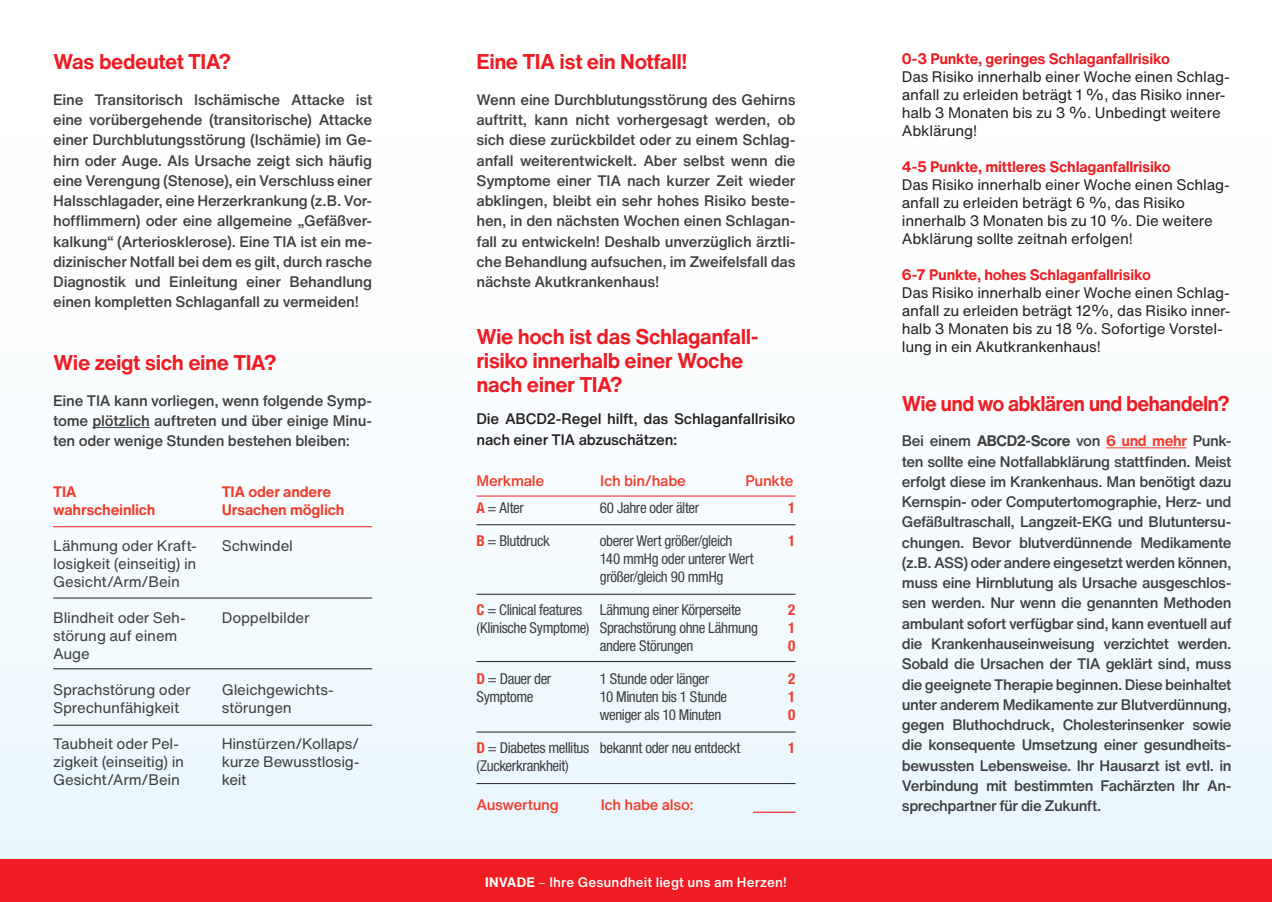
<style>
.page{position:relative;width:1272px;height:902px;background:#fff}
.page>*{position:absolute;margin:0;border:0;box-sizing:border-box;transform-origin:0 0}
.t1{font:700 21px/24px "Helvetica Now Text";letter-spacing:-.025em;color:#ee1d23}
.t2{font:700 21px "Helvetica Now Text";letter-spacing:-.025em;color:#ee1d23;scale:.96 1}
.t3{font:500 15px/20.2px "Helvetica Now Text";letter-spacing:-.015em;color:#3e3e3f;text-align:justify}
.t4{font:15px/18px "Helvetica Now Text";letter-spacing:-.015em;color:#231f20}
.t5{font:condensed 15px/18px "Helvetica Neue LT Pro";letter-spacing:-.025em;color:#3e3e3f}
.t6{font:15px/18px "Helvetica Now Text";letter-spacing:-.015em;color:#3e3e3f}
.t7{font:700 15px "Helvetica Now Text";letter-spacing:-.015em;color:#ee1d23}
.t8{font:500 15px/20.2px "Helvetica Now Text";letter-spacing:-.015em;color:#231f20}
.t9{font:500 15px "Helvetica Now Text";letter-spacing:-.02em;color:#ef3e2e}
.t10{font:700 15px/18px "Helvetica Now Text";letter-spacing:-.015em;color:#ef3e2e}
.t11{font:700 condensed 15px/18px "Helvetica Neue LT Pro";color:#ef3e2e;text-align:justify}
.t12{font:500 13.5px "Helvetica Now Text";letter-spacing:.01em;color:#fff}
.s1{font-weight:700;color:#ef3e2e}
.s2{font-weight:700}
.s3{font-weight:300}
</style>
<div class="page">
<div style="left:0;top:0;width:1271px;height:901px;background:linear-gradient(to bottom,#fff,#e9f6fc)"></div>
<hr style="left:92px;top:427px;width:58px;height:1px;background:#3e3e3f">
<div style="left:0;top:859px;width:1271px;height:42px;background:#ee1d23"></div>
<hr style="left:53px;top:526px;width:319px;height:1px;background:#ee1d23">
<hr style="left:53px;top:597px;width:319px;height:1px;background:#231f20">
<hr style="left:53px;top:668px;width:319px;height:1px;background:#231f20">
<hr style="left:53px;top:724px;width:319px;height:1px;background:#231f20">
<hr style="left:1106px;top:447px;width:80px;height:1px;background:#ef3e2e">
<hr style="left:476px;top:495px;width:319px;height:1px;background:#ee1d23">
<hr style="left:476px;top:524px;width:319px;height:1px;background:#231f20">
<hr style="left:476px;top:593px;width:319px;height:1px;background:#231f20">
<hr style="left:476px;top:661px;width:319px;height:1px;background:#231f20">
<hr style="left:476px;top:731px;width:319px;height:1px;background:#231f20">
<hr style="left:476px;top:783px;width:319px;height:1px;background:#231f20">
<hr style="left:753px;top:811px;width:42px;height:1px;background:#ee1d23">
<h1 class="t1" style="left:53px;top:49px;width:180px">Was bedeutet TIA?</h1>
<p class="t3" style="left:53px;top:89px;width:320px">Eine Transitorisch Ischämische Attacke ist eine vorübergehende (transitorische) Attacke einer Durchblutungsstörung (Ischämie) im Ge&shy;hirn oder Auge. Als Ursache zeigt sich häufig eine Verengung (Stenose), ein Verschluss einer Halsschlagader, eine Herzerkrankung (z.B. Vor&shy;hofflimmern) oder eine allgemeine „Gefäßver&shy;kalkung“ (Arteriosklerose). Eine TIA ist ein me&shy;dizinischer Notfall bei dem es gilt, durch rasche Diagnostik und Einleitung einer Behandlung einen kompletten Schlaganfall zu vermeiden!</p>
<h1 class="t1" style="left:53px;top:350px;width:225px">Wie zeigt sich eine TIA?</h1>
<p class="t3" style="left:53px;top:390px;width:320px">Eine TIA kann vorliegen, wenn folgende Symp&shy;tome plötzlich auftreten und über einige Minu&shy;ten oder wenige Stunden bestehen bleiben:</p>
<p class="t10" style="left:53px;top:482px;width:104px">TIA wahrscheinlich</p>
<p class="t6" style="left:53px;top:536px;width:145px;text-align:justify">Lähmung oder Kraft&shy;losigkeit (einseitig) in Gesicht/Arm/Bein</p>
<p class="t6" style="left:53px;top:608px;width:134px">Blindheit oder Seh&shy;störung auf einem<br>Auge</p>
<p class="t6" style="left:53px;top:680px;width:139px">Sprachstörung oder<br>Sprechunfähigkeit</p>
<p class="t6" style="left:53px;top:734px;width:132px">Taubheit oder Pel&shy;zigkeit (einseitig) in<br>Gesicht/Arm/Bein</p>
<p class="t10" style="left:222px;top:482px;width:124px">TIA oder andere<br>Ursachen möglich</p>
<p class="t6" style="left:222px;top:536px;width:73px">Schwindel</p>
<p class="t6" style="left:222px;top:608px;width:89px">Doppelbilder</p>
<p class="t6" style="left:222px;top:680px;width:114px">Gleichgewichts&shy;störungen</p>
<p class="t6" style="left:222px;top:734px;width:139px;text-align:justify">Hinstürzen/Kollaps/ kurze Bewusstlosig&shy;keit</p>
<h1 class="t1" style="left:476px;top:49px;width:212px">Eine TIA ist ein Notfall!</h1>
<p class="t3" style="left:476px;top:89px;width:320px">Wenn eine Durchblutungsstörung des Gehirns auftritt, kann nicht vorhergesagt werden, ob sich diese zurückbildet oder zu einem Schlag&shy;anfall weiterentwickelt. Aber selbst wenn die Symptome einer TIA nach kurzer Zeit wieder abklingen, bleibt ein sehr hohes Risiko beste&shy;hen, in den nächsten Wochen einen Schlagan&shy;fall zu entwickeln! Deshalb unverzüglich ärztli&shy;che Behandlung aufsuchen, im Zweifelsfall das nächste Akutkrankenhaus!</p>
<h1 class="t1" style="left:476px;top:324px;width:284px">Wie hoch ist das Schlaganfall&shy;risiko innerhalb einer Woche nach einer TIA?</h1>
<p class="t8" style="left:476px;top:408px;width:320px">Die ABCD2-Regel hilft, das Schlaganfallrisiko nach einer TIA abzuschätzen:</p>
<p class="t9" style="left:476px;top:470px;width:69px">Merkmale</p>
<p class="t9" style="left:600px;top:470px;width:87px">Ich bin/habe</p>
<p class="t9" style="left:745px;top:470px;width:50px">Punkte</p>
<p class="t5" style="left:476px;top:498px;width:49px"><span class="s1">A</span> = Alter</p>
<p class="t5" style="left:476px;top:531px;width:75px"><span class="s1">B</span> = Blutdruck</p>
<p class="t5" style="left:600px;top:498px;width:101px">60 Jahre oder älter</p>
<p class="t5" style="left:600px;top:531px;width:155px">oberer Wert größer/gleich<br>140 mmHg oder unterer Wert größer/gleich 90 mmHg</p>
<p class="t5" style="left:600px;top:600px;width:160px">Lähmung einer Körperseite<br>Sprachstörung ohne Lähmung andere Störungen</p>
<p class="t5" style="left:600px;top:669px;width:129px">1 Stunde oder länger<br>10 Minuten bis 1 Stunde weniger als 10 Minuten</p>
<p class="t5" style="left:600px;top:738px;width:142px">bekannt oder neu entdeckt</p>
<p class="t11" style="left:788px;top:498px;width:9px">1</p>
<p class="t11" style="left:788px;top:531px;width:9px">1</p>
<p class="t5" style="left:476px;top:600px;width:115px"><span class="s1">C</span> = Clinical features (Klinische Symptome)</p>
<p class="t5" style="left:476px;top:669px;width:76px"><span class="s1">D</span> = Dauer der<br>Symptome</p>
<p class="t5" style="left:476px;top:738px;width:114px"><span class="s1">D</span> = Diabetes mellitus (Zuckerkrankheit)</p>
<p class="t9" style="left:476px;top:793px;width:84px">Auswertung</p>
<p class="t9" style="left:600px;top:793px;width:95px">Ich habe also:</p>
<p class="t11" style="left:788px;top:600px;width:9px">2<br>1<br>0</p>
<p class="t11" style="left:788px;top:669px;width:9px">2<br>1<br>0</p>
<p class="t11" style="left:788px;top:738px;width:9px">1</p>
<p class="t12" style="left:485px;top:871px;width:303px"><span class="s2">INVADE</span> <span class="s3">–</span> Ihre Gesundheit liegt uns am Herzen!</p>
<p class="t7" style="left:901px;top:48px;width:269px">0-3 Punkte, geringes Schlaganfallrisiko</p>
<p class="t4" style="left:901px;top:67px;width:329px">Das Risiko innerhalb einer Woche einen Schlag&shy;anfall zu erleiden beträgt 1 %, das Risiko inner&shy;halb 3 Monaten bis zu 3 %. Unbedingt weitere Abklärung!</p>
<p class="t7" style="left:901px;top:156px;width:270px">4-5 Punkte, mittleres Schlaganfallrisiko</p>
<p class="t4" style="left:901px;top:175px;width:329px">Das Risiko innerhalb einer Woche einen Schlag&shy;anfall zu erleiden beträgt 6 %, das Risiko innerhalb 3 Monaten bis zu 10 %. Die weitere Abklärung sollte zeitnah erfolgen!</p>
<p class="t7" style="left:901px;top:264px;width:250px">6-7 Punkte, hohes Schlaganfallrisiko</p>
<p class="t4" style="left:901px;top:283px;width:330px">Das Risiko innerhalb einer Woche einen Schlag&shy;anfall zu erleiden beträgt 12%, das Risiko inner&shy;halb 3 Monaten bis zu 18 %. Sofortige Vorstel&shy;lung in ein Akutkrankenhaus!</p>
<h1 class="t2" style="left:901px;top:388px;width:343px">Wie und wo abklären und behandeln?</h1>
<p class="t3" style="left:901px;top:430px;width:331px">Bei einem <span class="s2">ABCD2-Score</span> von <span class="s1">6 und mehr</span> Punk&shy;ten sollte eine Notfallabklärung stattfinden. Meist erfolgt diese im Krankenhaus. Man benötigt dazu Kernspin- oder Computertomographie, Herz- und Gefäßultraschall, Langzeit-EKG und Blutuntersu&shy;chungen. Bevor blutverdünnende Medikamente (z.B. ASS) oder andere eingesetzt werden können, muss eine Hirnblutung als Ursache ausgeschlos&shy;sen werden. Nur wenn die genannten Methoden ambulant sofort verfügbar sind, kann eventuell auf die Krankenhauseinweisung verzichtet werden.<br>Sobald die Ursachen der TIA geklärt sind, muss die geeignete Therapie beginnen. Diese beinhaltet unter anderem Medikamente zur Blutverdünnung, gegen Bluthochdruck, Cholesterinsenker sowie die konsequente Umsetzung einer gesundheits&shy;bewussten Lebensweise. Ihr Hausarzt ist evtl. in Verbindung mit bestimmten Fachärzten Ihr An&shy;sprechpartner für die Zukunft.</p>
</div>
